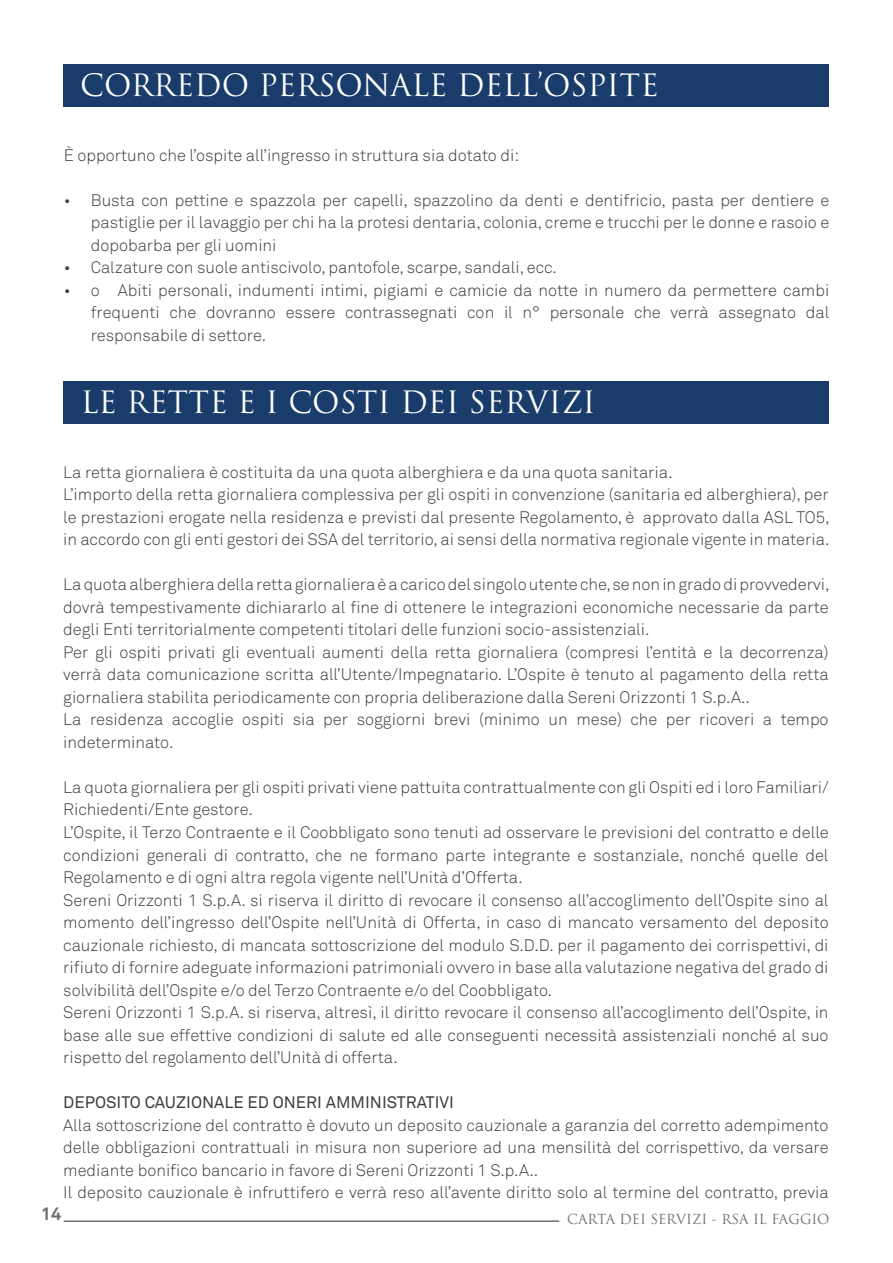
<style>
.page{position:relative;width:893px;height:1263px;background:#fff}
.page>*{position:absolute;margin:0;border:0;box-sizing:border-box;transform-origin:0 0}
.t1{font:30px "Trajan Pro";color:#fff}
.t2{font:700 18px "Akkurat Pro";color:#706f6f}
.t3{font:16.5px/22.5px "Akkurat Light Pro";color:#3c3c3b}
.t4{font:16.5px "Akkurat Pro";color:#3c3c3b}
.t5{font:13.5px "Trajan Pro";color:#706f6f}
</style>
<div class="page">
<hr style="left:64px;top:1220px;width:495px;height:2px;background:#706f6f">
<div style="left:63px;top:64px;width:766px;height:42px;background:#193c6a"></div>
<div style="left:64px;top:381px;width:765px;height:42px;background:#193c6a"></div>
<h1 class="t1" style="left:80px;top:66px;width:580px">CORREDO PERSONALE DELL’OSPITE</h1>
<p class="t3" style="left:64px;top:144px;width:457px">È opportuno che l’ospite all’ingresso in struttura sia dotato di:</p>
<p class="t3" style="left:91px;top:189px;width:740px;text-align:justify;text-indent:-27px">• Busta con pettine e spazzola per capelli, spazzolino da denti e dentifricio, pasta per dentiere e pastiglie per il lavaggio per chi ha la protesi dentaria, colonia, creme e trucchi per le donne e rasoio e dopobarba per gli uomini</p>
<p class="t3" style="left:64px;top:256px;width:494px">• Calzature con suole antiscivolo, pantofole, scarpe, sandali, ecc.</p>
<p class="t3" style="left:91px;top:279px;width:740px;text-align:justify;text-indent:-27px">• o Abiti personali, indumenti intimi, pigiami e camicie da notte in numero da permettere cambi frequenti che dovranno essere contrassegnati con il n° personale che verrà assegnato dal responsabile di settore.</p>
<h1 class="t1" style="left:81px;top:383px;width:516px">LE RETTE E I COSTI DEI SERVIZI</h1>
<p class="t3" style="left:63px;top:461px;width:768px">La retta giornaliera è costituita da una quota alberghiera e da una quota sanitaria.<br>L’importo della retta giornaliera complessiva per gli ospiti in convenzione (sanitaria ed alberghiera), per le prestazioni erogate nella residenza e previsti dal presente Regolamento, è approvato dalla ASL TO5, in accordo con gli enti gestori dei SSA del territorio, ai sensi della normativa regionale vigente in materia.</p>
<p class="t3" style="left:63px;top:574px;width:768px">La quota alberghiera della retta giornaliera è a carico del singolo utente che, se non in grado di provvedervi, dovrà tempestivamente dichiararlo al fine di ottenere le integrazioni economiche necessarie da parte degli Enti territorialmente competenti titolari delle funzioni socio-assistenziali.<br>Per gli ospiti privati gli eventuali aumenti della retta giornaliera (compresi l’entità e la decorrenza) verrà data comunicazione scritta all’Utente/Impegnatario. L’Ospite è tenuto al pagamento della retta giornaliera stabilita periodicamente con propria deliberazione dalla Sereni Orizzonti 1 S.p.A..<br>La residenza accoglie ospiti sia per soggiorni brevi (minimo un mese) che per ricoveri a tempo indeterminato.</p>
<p class="t3" style="left:63px;top:776px;width:767px">La quota giornaliera per gli ospiti privati viene pattuita contrattualmente con gli Ospiti ed i loro Familiari/ Richiedenti/Ente gestore.<br>L’Ospite, il Terzo Contraente e il Coobbligato sono tenuti ad osservare le previsioni del contratto e delle condizioni generali di contratto, che ne formano parte integrante e sostanziale, nonché quelle del Regolamento e di ogni altra regola vigente nell’Unità d’Offerta.<br>Sereni Orizzonti 1 S.p.A. si riserva il diritto di revocare il consenso all’accoglimento dell’Ospite sino al momento dell’ingresso dell’Ospite nell’Unità di Offerta, in caso di mancato versamento del deposito cauzionale richiesto, di mancata sottoscrizione del modulo S.D.D. per il pagamento dei corrispettivi, di rifiuto di fornire adeguate informazioni patrimoniali ovvero in base alla valutazione negativa del grado di solvibilità dell’Ospite e/o del Terzo Contraente e/o del Coobbligato.<br>Sereni Orizzonti 1 S.p.A. si riserva, altresì, il diritto revocare il consenso all’accoglimento dell’Ospite, in base alle sue effettive condizioni di salute ed alle conseguenti necessità assistenziali nonché al suo rispetto del regolamento dell’Unità di offerta.</p>
<p class="t4" style="left:63px;top:1093px;width:392px">DEPOSITO CAUZIONALE ED ONERI AMMINISTRATIVI</p>
<p class="t3" style="left:63px;top:1114px;width:767px">Alla sottoscrizione del contratto è dovuto un deposito cauzionale a garanzia del corretto adempimento delle obbligazioni contrattuali in misura non superiore ad una mensilità del corrispettivo, da versare mediante bonifico bancario in favore di Sereni Orizzonti 1 S.p.A..<br>Il deposito cauzionale è infruttifero e verrà reso all’avente diritto solo al termine del contratto, previa</p>
<p class="t2" style="left:41px;top:1202px;width:22px">14</p>
<p class="t5" style="left:567px;top:1211px;width:264px">CARTA DEI SERVIZI - RSA IL FAGGIO</p>
</div>
